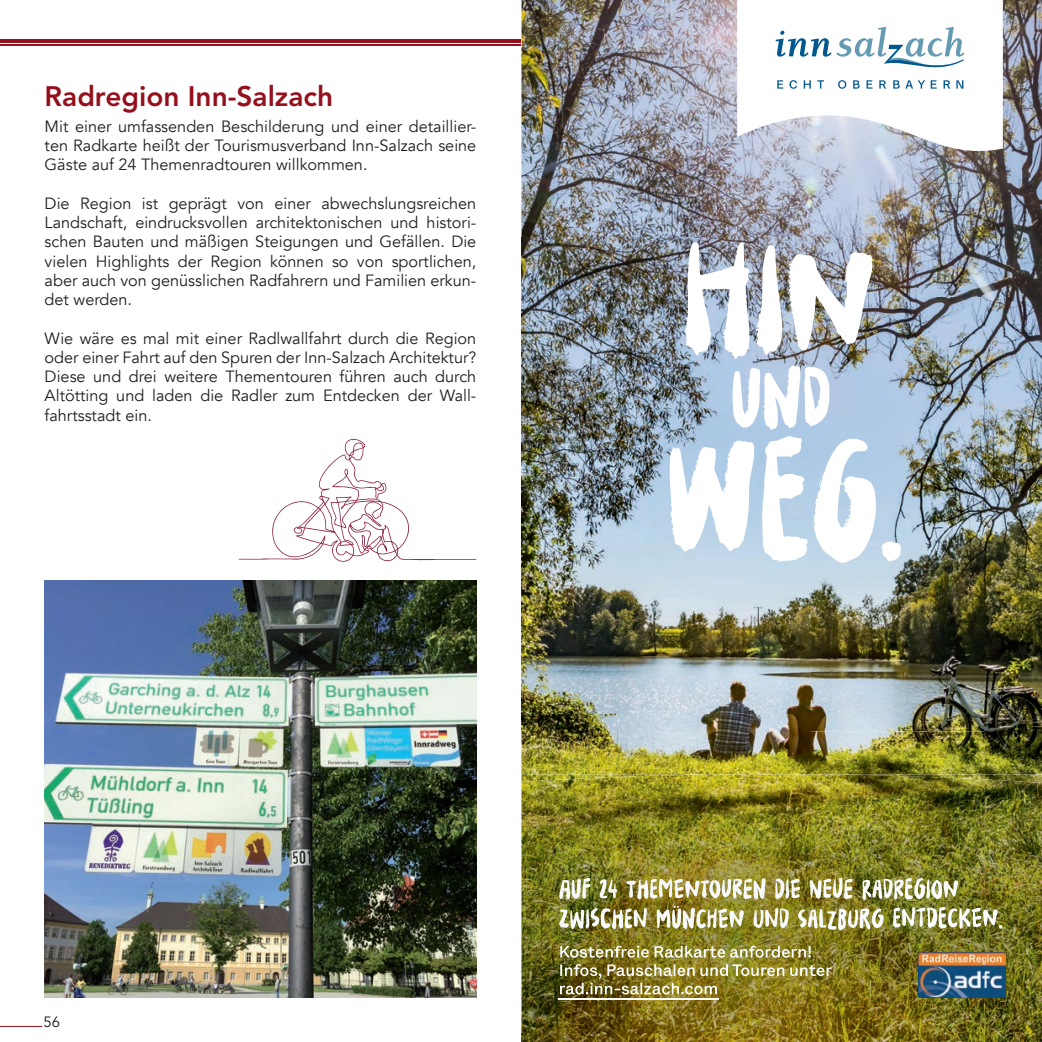
<style>
.page{position:relative;width:1042px;height:1042px;background:#fff}
.page>*{position:absolute;margin:0;border:0;box-sizing:border-box;transform-origin:0 0}
.t1{font:141.58px "Your Flames";color:#fff}
.t2{font:73.67px "Your Flames";color:#fff}
.t3{font:800 28px "Avenir LT Std";color:#94101c}
.t4{font:16.28px/19.2px "Avenir";color:#231f20;text-align:justify}
.t5{font:14.88px "Avenir LT Std";color:#231f20}
</style>
<div class="page">
<hr style="left:0;top:39px;width:1042px;height:1px;background:#94101c">
<hr style="left:0;top:42px;width:1042px;height:1px;background:#94101c">
<hr style="left:0;top:45px;width:1042px;height:1px;background:#94101c">
<hr style="left:0;top:1026px;width:42px;height:1px;background:#94101c">
<img style="left:45px;top:580px;width:431px;height:417px">
<img style="left:521px;top:0;width:289px;height:731px">
<img style="left:810px;top:0;width:232px;height:774px">
<img style="left:985px;top:783px;width:57px;height:259px">
<img style="left:985px;top:774px;width:57px;height:9px">
<img style="left:985px;top:907px;width:17px;height:22px">
<img style="left:521px;top:731px;width:464px;height:43px">
<img style="left:521px;top:774px;width:464px;height:268px">
<img style="left:559px;top:878px;width:399px;height:22px">
<img style="left:559px;top:905px;width:324px;height:25px">
<img style="left:884px;top:907px;width:101px;height:22px">
<img style="left:559px;top:998px;width:159px;height:1px">
<img style="left:560px;top:945px;width:252px;height:12px">
<img style="left:560px;top:964px;width:272px;height:15px">
<img style="left:560px;top:982px;width:157px;height:12px">
<img style="left:918px;top:952px;width:87px;height:45px">
<svg style="left:737px;top:0;width:266px;height:157px"></svg>
<svg style="left:239px;top:439px;width:237px;height:123px"></svg>
<h3 class="t3" style="left:45px;top:79px;width:290px">Radregion Inn-Salzach</h3>
<p class="t4" style="left:45px;top:117px;width:433px">Mit einer umfassenden Beschilderung und einer detaillier&shy;ten Radkarte heißt der Tourismusverband Inn-Salzach seine Gäste auf 24 Themenradtouren willkommen.</p>
<p class="t4" style="left:45px;top:194px;width:433px">Die Region ist geprägt von einer abwechslungsreichen Landschaft, eindrucksvollen architektonischen und histori&shy;schen Bauten und mäßigen Steigungen und Gefällen. Die vielen Highlights der Region können so von sportlichen, aber auch von genüsslichen Radfahrern und Familien erkun&shy;det werden.</p>
<p class="t4" style="left:45px;top:329px;width:433px">Wie wäre es mal mit einer Radlwallfahrt durch die Region oder einer Fahrt auf den Spuren der Inn-Salzach Architektur?<br>Diese und drei weitere Thementouren führen auch durch Altötting und laden die Radler zum Entdecken der Wall&shy;fahrtsstadt ein.</p>
<p class="t5" style="left:44px;top:1013px;width:18px">56</p>
<h1 class="t1" style="left:680px;top:208px;width:196px">HIN</h1>
<h2 class="t2" style="left:730px;top:350px;width:102px">UND</h2>
<h1 class="t1" style="left:666px;top:407px;width:240px">WEG.</h1>
</div>
